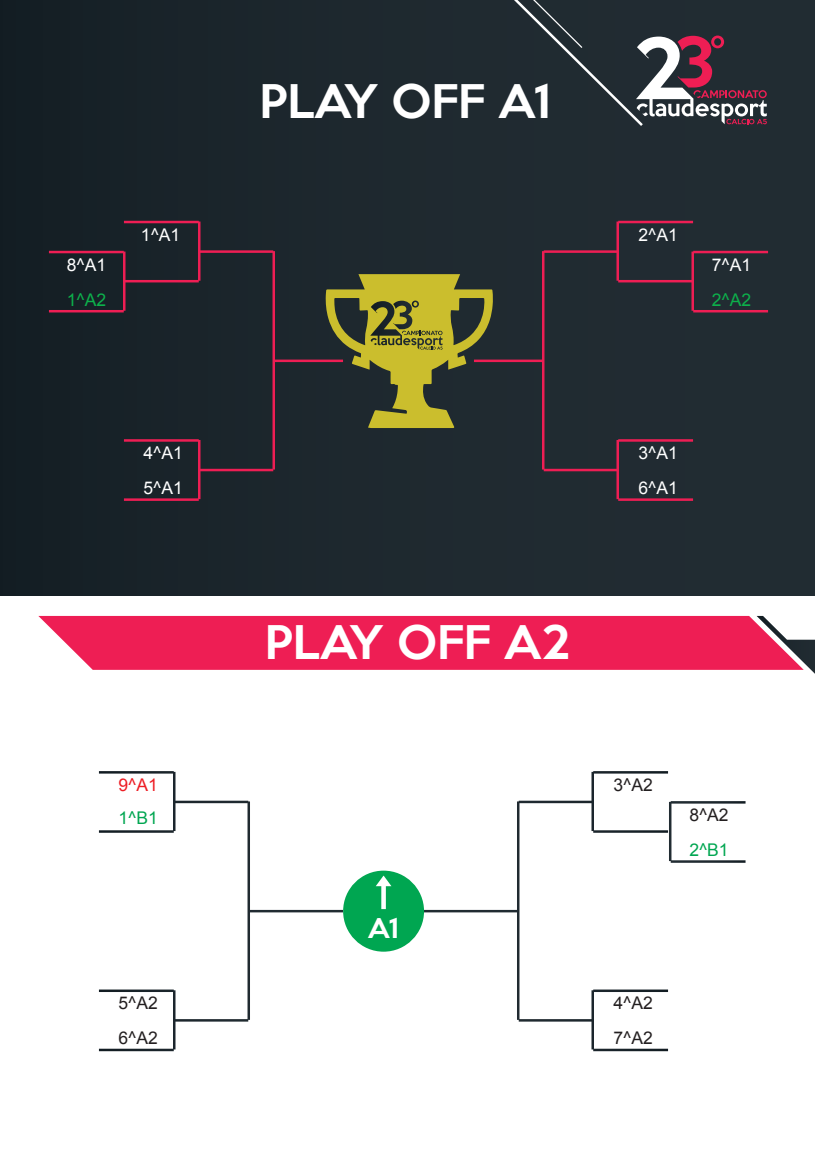
<style>
.page{position:relative;width:815px;height:1170px;background:#fff}
.page>*{position:absolute;margin:0;border:0;box-sizing:border-box;transform-origin:0 0}
.t1{font:500 42.5px "Keep Calm";color:#fff}
.t2{font:500 25px "Keep Calm";color:#fff}
.t3{font:17.5px/35px "Arial";color:#fff}
.t4{font:17.5px/35px "Arial";color:#231f20}
.t5{font:17.5px "Arial";color:#00a651}
.t6{font:17.5px "Arial";color:#0db14b}
.t7{font:17.5px "Arial";color:#ed1d24}
</style>
<div class="page">
<svg style="left:669px;top:801px;width:77px;height:61px"></svg>
<svg style="left:99px;top:771px;width:244px;height:280px"></svg>
<svg style="left:424px;top:771px;width:244px;height:280px"></svg>
<div style="left:38px;top:616px;width:719px;height:53px;background:#ee1e54"></div>
<svg style="left:757px;top:616px;width:58px;height:57px"></svg>
<div style="left:0;top:0;width:815px;height:595px;background:#1e282f"></div>
<svg style="left:49px;top:251px;width:75px;height:61px"></svg>
<svg style="left:124px;top:221px;width:201px;height:280px"></svg>
<svg style="left:693px;top:251px;width:75px;height:61px"></svg>
<svg style="left:493px;top:221px;width:200px;height:280px"></svg>
<div style="left:343px;top:870px;width:81px;height:81px;background:#00a651;border-radius:50%"></div>
<svg style="left:376px;top:875px;width:15px;height:34px"></svg>
<svg style="left:325px;top:274px;width:168px;height:154px"></svg>
<svg style="left:514px;top:0;width:253px;height:126px"></svg>
<p class="t3" style="left:67px;top:247px;width:41px">8^A1</p>
<p class="t6" style="left:67px;top:288px;width:41px">1^A2</p>
<p class="t3" style="left:141px;top:217px;width:41px">1^A1</p>
<p class="t3" style="left:143px;top:435px;width:41px">4^A1<br>5^A1</p>
<p class="t7" style="left:118px;top:773px;width:41px">9^A1</p>
<p class="t5" style="left:118px;top:806px;width:41px">1^B1</p>
<p class="t4" style="left:118px;top:985px;width:41px">5^A2<br>6^A2</p>
<h1 class="t1" style="left:259px;top:64px;width:294px">PLAY OFF A1</h1>
<p class="t3" style="left:638px;top:217px;width:41px">2^A1</p>
<p class="t3" style="left:712px;top:247px;width:41px">7^A1</p>
<p class="t6" style="left:712px;top:288px;width:41px">2^A2</p>
<p class="t3" style="left:638px;top:435px;width:41px">3^A1<br>6^A1</p>
<h1 class="t1" style="left:265px;top:605px;width:307px">PLAY OFF A2</h1>
<h2 class="t2" style="left:368px;top:906px;width:33px">A1</h2>
<p class="t4" style="left:613px;top:767px;width:41px">3^A2</p>
<p class="t4" style="left:689px;top:797px;width:41px">8^A2</p>
<p class="t5" style="left:689px;top:838px;width:41px">2^B1</p>
<p class="t4" style="left:613px;top:985px;width:41px">4^A2<br>7^A2</p>
</div>
